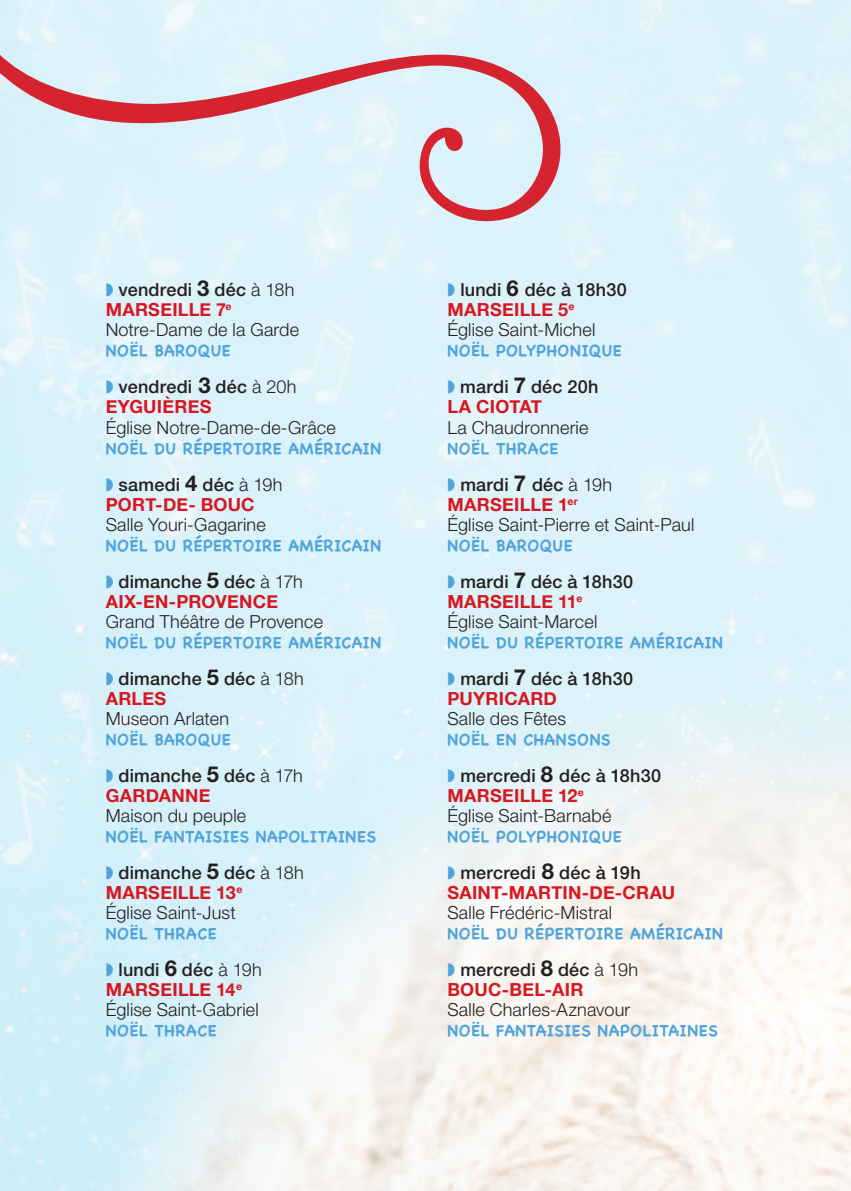
<style>
.page{position:relative;width:851px;height:1191px;background:#fff}
.page>*{position:absolute;margin:0;border:0;box-sizing:border-box;transform-origin:0 0}
.t1{font:300 18px "Helvetica Neue LT Std";letter-spacing:.01em;color:#231f20}
.t2{font:500 18px "Helvetica Neue LT Std";letter-spacing:.01em;color:#231f20}
.t3{font:700 18px "Helvetica Neue";letter-spacing:.015em;color:#d7171f}
.t4{font:700 16px "Chalkboard";letter-spacing:.025em;color:#50a4da}
.s1{color:#50a4da}
.s2{font-weight:700;font-size:22px}
.s3{font-weight:300}
</style>
<div class="page">
<svg style="left:0;top:0;width:593px;height:223px;background:#dcdee6"></svg>
<p class="t2" style="left:106px;top:279px;width:190px"><span class="s1">◗</span> vendredi <span class="s2">3</span> déc <span class="s3">à 18h</span></p>
<p class="t3" style="left:106px;top:299px;width:127px">MARSEILLE 7<sup>e</sup></p>
<p class="t1" style="left:106px;top:319px;width:195px">Notre-Dame de la Garde</p>
<p class="t4" style="left:106px;top:341px;width:127px">NOËL BAROQUE</p>
<p class="t2" style="left:106px;top:376px;width:192px"><span class="s1">◗</span> vendredi <span class="s2">3</span> déc <span class="s3">à 20h</span></p>
<p class="t3" style="left:106px;top:396px;width:107px">EYGUIÈRES</p>
<p class="t1" style="left:106px;top:416px;width:231px">Église Notre-Dame-de-Grâce</p>
<p class="t4" style="left:106px;top:438px;width:277px">NOËL DU RÉPERTOIRE AMÉRICAIN</p>
<p class="t2" style="left:106px;top:473px;width:178px"><span class="s1">◗</span> samedi <span class="s2">4</span> déc <span class="s3">à 19h</span></p>
<p class="t3" style="left:106px;top:493px;width:150px">PORT-DE- BOUC</p>
<p class="t1" style="left:106px;top:513px;width:161px">Salle Youri-Gagarine</p>
<p class="t4" style="left:106px;top:535px;width:277px">NOËL DU RÉPERTOIRE AMÉRICAIN</p>
<p class="t2" style="left:106px;top:570px;width:199px"><span class="s1">◗</span> dimanche <span class="s2">5</span> déc <span class="s3">à 17h</span></p>
<p class="t3" style="left:106px;top:590px;width:174px">AIX-EN-PROVENCE</p>
<p class="t1" style="left:106px;top:610px;width:219px">Grand Théâtre de Provence</p>
<p class="t4" style="left:106px;top:632px;width:277px">NOËL DU RÉPERTOIRE AMÉRICAIN</p>
<p class="t2" style="left:106px;top:667px;width:200px"><span class="s1">◗</span> dimanche <span class="s2">5</span> déc <span class="s3">à 18h</span></p>
<p class="t3" style="left:106px;top:687px;width:62px">ARLES</p>
<p class="t1" style="left:106px;top:707px;width:125px">Museon Arlaten</p>
<p class="t4" style="left:106px;top:729px;width:127px">NOËL BAROQUE</p>
<p class="t2" style="left:106px;top:764px;width:199px"><span class="s1">◗</span> dimanche <span class="s2">5</span> déc <span class="s3">à 17h</span></p>
<p class="t3" style="left:106px;top:784px;width:106px">GARDANNE</p>
<p class="t1" style="left:106px;top:804px;width:142px">Maison du peuple</p>
<p class="t4" style="left:106px;top:826px;width:272px">NOËL FANTAISIES NAPOLITAINES</p>
<p class="t2" style="left:106px;top:861px;width:200px"><span class="s1">◗</span> dimanche <span class="s2">5</span> déc <span class="s3">à 18h</span></p>
<p class="t3" style="left:106px;top:881px;width:138px">MARSEILLE 13<sup>e</sup></p>
<p class="t1" style="left:106px;top:901px;width:131px">Église Saint-Just</p>
<p class="t4" style="left:106px;top:924px;width:113px">NOËL THRACE</p>
<p class="t2" style="left:106px;top:958px;width:158px"><span class="s1">◗</span> lundi <span class="s2">6</span> déc <span class="s3">à 19h</span></p>
<p class="t3" style="left:106px;top:978px;width:138px">MARSEILLE 14<sup>e</sup></p>
<p class="t1" style="left:106px;top:998px;width:155px">Église Saint-Gabriel</p>
<p class="t4" style="left:106px;top:1021px;width:113px">NOËL THRACE</p>
<p class="t2" style="left:447px;top:279px;width:181px"><span class="s1">◗</span> lundi <span class="s2">6</span> déc à 18h30</p>
<p class="t3" style="left:447px;top:299px;width:129px">MARSEILLE 5<sup>e</sup></p>
<p class="t1" style="left:447px;top:319px;width:149px">Église Saint-Michel</p>
<p class="t4" style="left:447px;top:341px;width:176px">NOËL POLYPHONIQUE</p>
<p class="t2" style="left:447px;top:376px;width:153px"><span class="s1">◗</span> mardi <span class="s2">7</span> déc 20h</p>
<p class="t3" style="left:447px;top:396px;width:96px">LA CIOTAT</p>
<p class="t1" style="left:447px;top:416px;width:142px">La Chaudronnerie</p>
<p class="t4" style="left:447px;top:438px;width:113px">NOËL THRACE</p>
<p class="t2" style="left:447px;top:473px;width:166px"><span class="s1">◗</span> mardi <span class="s2">7</span> déc <span class="s3">à 19h</span></p>
<p class="t3" style="left:447px;top:493px;width:132px">MARSEILLE 1<sup>er</sup></p>
<p class="t1" style="left:447px;top:513px;width:248px">Église Saint-Pierre et Saint-Paul</p>
<p class="t4" style="left:447px;top:535px;width:127px">NOËL BAROQUE</p>
<p class="t2" style="left:447px;top:570px;width:187px"><span class="s1">◗</span> mardi <span class="s2">7</span> déc à 18h30</p>
<p class="t3" style="left:447px;top:590px;width:136px">MARSEILLE 11<sup>e</sup></p>
<p class="t1" style="left:447px;top:610px;width:151px">Église Saint-Marcel</p>
<p class="t4" style="left:447px;top:632px;width:277px">NOËL DU RÉPERTOIRE AMÉRICAIN</p>
<p class="t2" style="left:447px;top:667px;width:187px"><span class="s1">◗</span> mardi <span class="s2">7</span> déc à 18h30</p>
<p class="t3" style="left:447px;top:687px;width:111px">PUYRICARD</p>
<p class="t1" style="left:447px;top:707px;width:120px">Salle des Fêtes</p>
<p class="t4" style="left:447px;top:729px;width:165px">NOËL EN CHANSONS</p>
<p class="t2" style="left:447px;top:764px;width:215px"><span class="s1">◗</span> mercredi <span class="s2">8</span> déc à 18h30</p>
<p class="t3" style="left:447px;top:784px;width:138px">MARSEILLE 12<sup>e</sup></p>
<p class="t1" style="left:447px;top:804px;width:165px">Église Saint-Barnabé</p>
<p class="t4" style="left:447px;top:826px;width:176px">NOËL POLYPHONIQUE</p>
<p class="t2" style="left:447px;top:861px;width:195px"><span class="s1">◗</span> mercredi <span class="s2">8</span> déc à 19h</p>
<p class="t3" style="left:447px;top:881px;width:229px">SAINT-MARTIN-DE-CRAU</p>
<p class="t1" style="left:447px;top:901px;width:166px">Salle Frédéric-Mistral</p>
<p class="t4" style="left:447px;top:924px;width:277px">NOËL DU RÉPERTOIRE AMÉRICAIN</p>
<p class="t2" style="left:447px;top:958px;width:192px"><span class="s1">◗</span> mercredi <span class="s2">8</span> déc <span class="s3">à 19h</span></p>
<p class="t3" style="left:447px;top:978px;width:137px">BOUC-BEL-AIR</p>
<p class="t1" style="left:447px;top:998px;width:184px">Salle Charles-Aznavour</p>
<p class="t4" style="left:447px;top:1021px;width:272px">NOËL FANTAISIES NAPOLITAINES</p>
</div>
